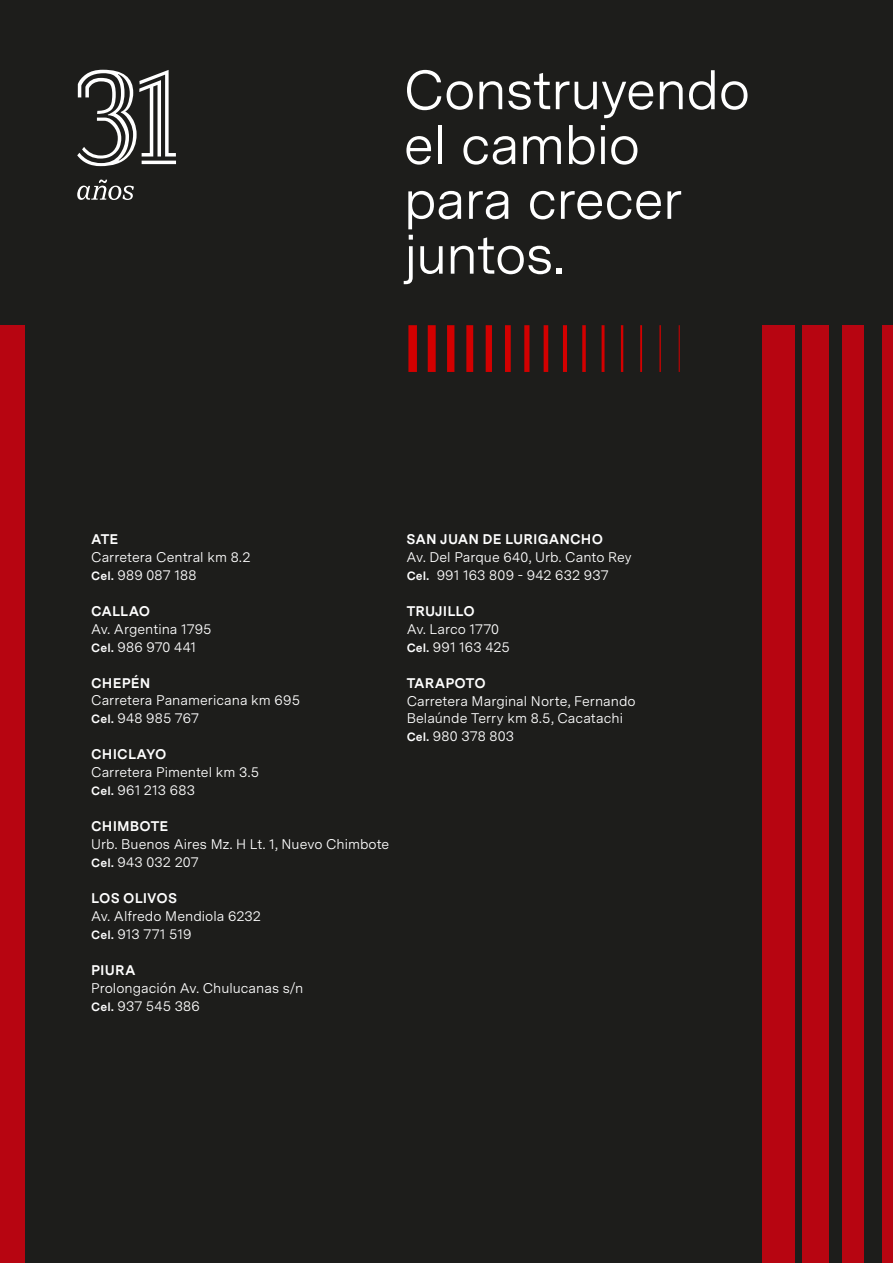
<style>
.page{position:relative;width:893px;height:1263px;background:#1d1d1b}
.page>*{position:absolute;margin:0;border:0;box-sizing:border-box;transform-origin:0 0}
.t1{font:54.75px/54.8px "Messina Sans";letter-spacing:-.02em;color:#fff}
.t2{font:13.95px/18px "Messina Sans";color:#fff}
.t3{font:700 13.95px "Messina Sans";letter-spacing:.005em;color:#fff}
.s1{font-weight:700;font-size:12px}
</style>
<div class="page">
<div style="left:882px;top:325px;width:11px;height:938px;background:#b70511"></div>
<div style="left:842px;top:325px;width:21px;height:938px;background:#b70511"></div>
<div style="left:802px;top:325px;width:27px;height:938px;background:#b70511"></div>
<div style="left:762px;top:325px;width:33px;height:938px;background:#b70511"></div>
<div style="left:0;top:325px;width:24px;height:938px;background:#b70511"></div>
<hr style="left:679px;top:325px;width:1px;height:47px;background:#d30000">
<hr style="left:659px;top:325px;width:2px;height:47px;background:#d30000">
<hr style="left:640px;top:325px;width:2px;height:47px;background:#d30000">
<hr style="left:621px;top:325px;width:2px;height:47px;background:#d30000">
<hr style="left:602px;top:325px;width:2px;height:47px;background:#d30000">
<svg style="left:582px;top:325px;width:4px;height:47px"></svg>
<hr style="left:563px;top:325px;width:4px;height:47px;background:#d30000">
<hr style="left:544px;top:325px;width:4px;height:47px;background:#d30000">
<div style="left:524px;top:325px;width:5px;height:47px;background:#d30000"></div>
<div style="left:505px;top:325px;width:6px;height:47px;background:#d30000"></div>
<div style="left:486px;top:325px;width:6px;height:47px;background:#d30000"></div>
<div style="left:466px;top:325px;width:7px;height:47px;background:#d30000"></div>
<div style="left:447px;top:325px;width:7px;height:47px;background:#d30000"></div>
<div style="left:428px;top:325px;width:8px;height:47px;background:#d30000"></div>
<div style="left:408px;top:325px;width:9px;height:47px;background:#d30000"></div>
<svg style="left:77px;top:70px;width:99px;height:96px"></svg>
<svg style="left:77px;top:180px;width:57px;height:20px"></svg>
<h1 class="t1" style="left:404px;top:61px;width:348px">Construyendo el cambio para crecer juntos.</h1>
<p class="t3" style="left:91px;top:528px;width:28px">ATE</p>
<p class="t2" style="left:91px;top:547px;width:161px">Carretera Central km 8.2<br><span class="s1">Cel.</span> 989 087 188</p>
<p class="t3" style="left:91px;top:600px;width:61px">CALLAO</p>
<p class="t2" style="left:91px;top:619px;width:122px">Av. Argentina 1795<br><span class="s1">Cel.</span> 986 970 441</p>
<p class="t3" style="left:91px;top:672px;width:61px">CHEPÉN</p>
<p class="t2" style="left:91px;top:691px;width:210px">Carretera Panamericana km 695<br><span class="s1">Cel.</span> 948 985 767</p>
<p class="t3" style="left:91px;top:744px;width:77px">CHICLAYO</p>
<p class="t2" style="left:91px;top:763px;width:169px">Carretera Pimentel km 3.5<br><span class="s1">Cel.</span> 961 213 683</p>
<p class="t3" style="left:91px;top:816px;width:79px">CHIMBOTE</p>
<p class="t2" style="left:91px;top:835px;width:300px">Urb. Buenos Aires Mz. H Lt. 1, Nuevo Chimbote<br><span class="s1">Cel.</span> 943 032 207</p>
<p class="t3" style="left:91px;top:888px;width:87px">LOS OLIVOS</p>
<p class="t2" style="left:91px;top:907px;width:171px">Av. Alfredo Mendiola 6232<br><span class="s1">Cel.</span> 913 771 519</p>
<p class="t3" style="left:91px;top:960px;width:46px">PIURA</p>
<p class="t2" style="left:91px;top:979px;width:214px">Prolongación Av. Chulucanas s/n<br><span class="s1">Cel.</span> 937 545 386</p>
<p class="t3" style="left:407px;top:528px;width:198px">SAN JUAN DE LURIGANCHO</p>
<p class="t2" style="left:407px;top:547px;width:227px">Av. Del Parque 640, Urb. Canto Rey<br><span class="s1">Cel.</span> 991 163 809 - 942 632 937</p>
<p class="t3" style="left:407px;top:600px;width:70px">TRUJILLO</p>
<p class="t2" style="left:407px;top:619px;width:104px">Av. Larco 1770<br><span class="s1">Cel.</span> 991 163 425</p>
<p class="t3" style="left:407px;top:672px;width:81px">TARAPOTO</p>
<p class="t2" style="left:407px;top:691px;width:231px">Carretera Marginal Norte, Fernando<br>Belaúnde Terry km 8.5, Cacatachi<br><span class="s1">Cel.</span> 980 378 803</p>
</div>
